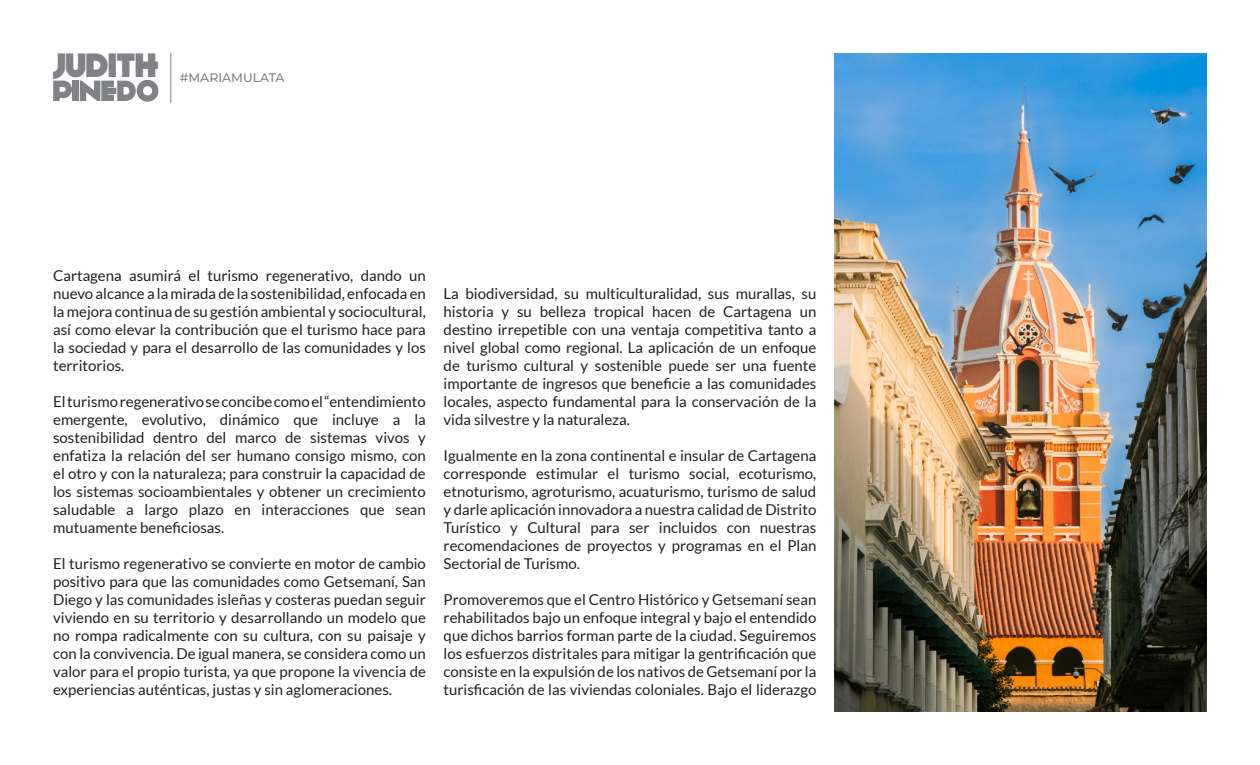
<style>
.page{position:relative;width:1260px;height:765px;background:#fff}
.page>*{position:absolute;margin:0;border:0;box-sizing:border-box;transform-origin:0 0}
.t1{font:34.38px "Kilo Gram";color:#808285}
.t2{font:15px/18px "Lato";color:#231f20;text-align:justify}
.t3{font:500 12.38px "Montserrat";color:#808285}
</style>
<div class="page">
<img style="left:834px;top:53px;width:373px;height:659px">
<svg style="left:53px;top:81px;width:19px;height:20px"></svg>
<div style="left:73px;top:81px;width:6px;height:20px;background:#808285"></div>
<svg style="left:80px;top:80px;width:78px;height:22px"></svg>
<hr style="left:170px;top:53px;width:1px;height:50px;background:#808285">
<h1 class="t1" style="left:53px;top:44px;width:108px">JUDITh</h1>
<p class="t3" style="left:180px;top:70px;width:106px">#MARIAMULATA</p>
<p class="t2" style="left:53px;top:267px;width:374px">Cartagena asumirá el turismo regenerativo, dando un nuevo alcance a la mirada de la sostenibilidad, enfocada en la mejora continua de su gestión ambiental y sociocultural, así como elevar la contribución que el turismo hace para la sociedad y para el desarrollo de las comunidades y los territorios.</p>
<p class="t2" style="left:53px;top:393px;width:374px">El turismo regenerativo se concibe como el “entendimiento emergente, evolutivo, dinámico que incluye a la sostenibilidad dentro del marco de sistemas vivos y enfatiza la relación del ser humano consigo mismo, con el otro y con la naturaleza; para construir la capacidad de los sistemas socioambientales y obtener un crecimiento saludable a largo plazo en interacciones que sean mutuamente beneficiosas.</p>
<p class="t2" style="left:53px;top:555px;width:374px">El turismo regenerativo se convierte en motor de cambio positivo para que las comunidades como Getsemaní, San Diego y las comunidades isleñas y costeras puedan seguir viviendo en su territorio y desarrollando un modelo que no rompa radicalmente con su cultura, con su paisaje y con la convivencia. De igual manera, se considera como un valor para el propio turista, ya que propone la vivencia de experiencias auténticas, justas y sin aglomeraciones.</p>
<p class="t2" style="left:444px;top:285px;width:374px">La biodiversidad, su multiculturalidad, sus murallas, su historia y su belleza tropical hacen de Cartagena un destino irrepetible con una ventaja competitiva tanto a nivel global como regional. La aplicación de un enfoque de turismo cultural y sostenible puede ser una fuente importante de ingresos que beneficie a las comunidades locales, aspecto fundamental para la conservación de la vida silvestre y la naturaleza.</p>
<p class="t2" style="left:444px;top:447px;width:374px">Igualmente en la zona continental e insular de Cartagena corresponde estimular el turismo social, ecoturismo, etnoturismo, agroturismo, acuaturismo, turismo de salud y darle aplicación innovadora a nuestra calidad de Distrito Turístico y Cultural para ser incluidos con nuestras recomendaciones de proyectos y programas en el Plan Sectorial de Turismo.</p>
<p class="t2" style="left:444px;top:591px;width:374px">Promoveremos que el Centro Histórico y Getsemaní sean rehabilitados bajo un enfoque integral y bajo el entendido que dichos barrios forman parte de la ciudad. Seguiremos los esfuerzos distritales para mitigar la gentrificación que consiste en la expulsión de los nativos de Getsemaní por la turisficación de las viviendas coloniales. Bajo el liderazgo</p>
</div>
